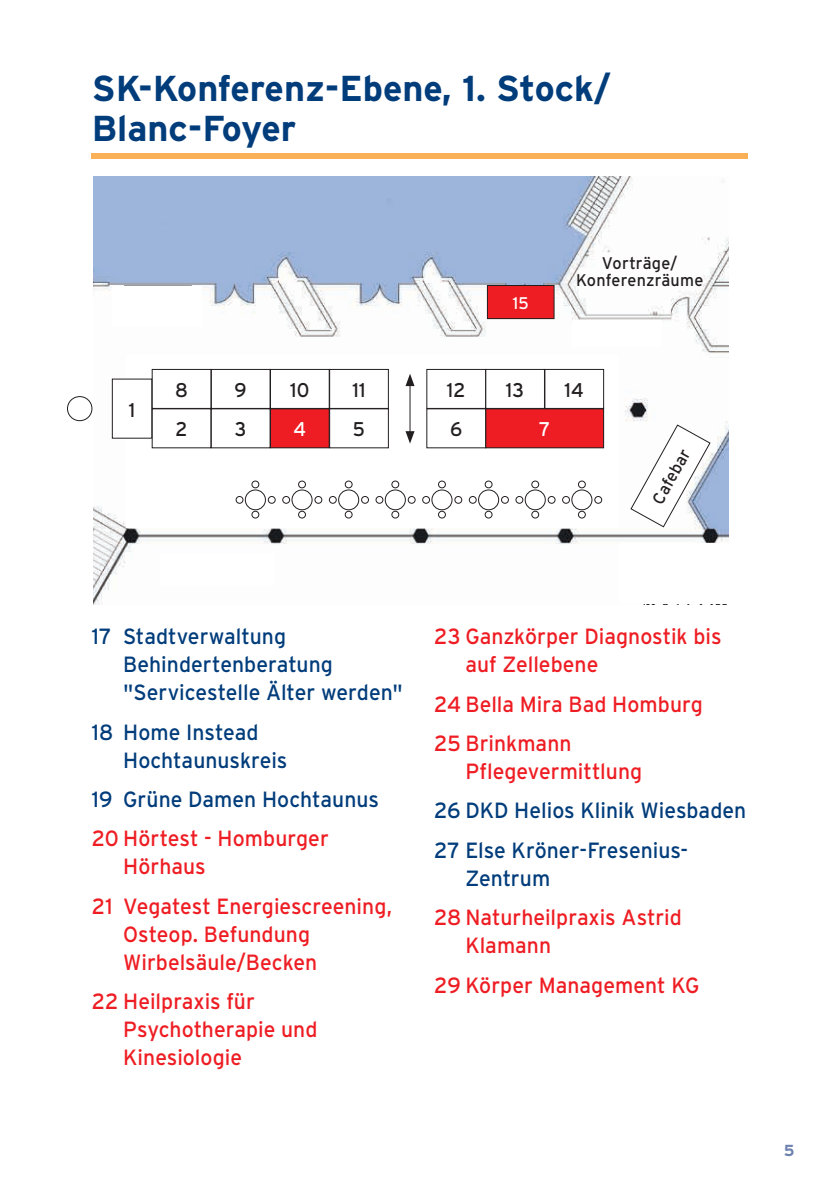
<style>
.page{position:relative;width:840px;height:1191px;background:#fff}
.page>*{position:absolute;margin:0;border:0;box-sizing:border-box;transform-origin:0 0}
.t1{font:700 36px/40px "Interstate";color:#013c7b}
.t2{font:22px/28px "Interstate";color:#ee1d23;scale:.96 1}
.t3{font:22px/28px "Interstate";color:#013c7b;scale:.96 1}
.t4{font:19.8px "Interstate";letter-spacing:.005em;color:#231f20;scale:.96 1}
.t5{font:19.8px "Interstate";color:#fff;scale:.96 1}
.t6{font:16.8px/17.2px "Interstate";letter-spacing:.01em;color:#231f20;text-align:center;scale:.96 1}
.t7{font:16.8px "Interstate";color:#fff;scale:.96 1}
.t8{font:700 16px "Interstate";color:#6f83b0}
.t9{font:700 11.8px "Arial";color:#231f20}
.t10{font:700 8.4px "Arial";color:#231f20}
.t11{font:7.2px "Arial";color:#231f20}
</style>
<div class="page">
<img style="left:93px;top:176px;width:635px;height:428px">
<div style="left:160px;top:553px;width:114px;height:32px;background:#fff"></div>
<div style="left:618px;top:543px;width:110px;height:61px;background:#fff"></div>
<div style="left:126px;top:355px;width:491px;height:173px;background:#fff"></div>
<div style="left:572px;top:320px;width:89px;height:27px;background:#fff"></div>
<div style="left:112px;top:286px;width:89px;height:40px;background:#fff"></div>
<div style="left:485px;top:409px;width:118px;height:39px;background:#ee1d23"></div>
<div style="left:485px;top:408px;width:118px;height:40px;border:1px solid #231f20"></div>
<div style="left:426px;top:408px;width:59px;height:40px;border:1px solid #231f20"></div>
<div style="left:544px;top:369px;width:59px;height:39px;border:1px solid #231f20"></div>
<div style="left:485px;top:369px;width:59px;height:39px;border:1px solid #231f20"></div>
<div style="left:426px;top:369px;width:59px;height:39px;border:1px solid #231f20"></div>
<div style="left:329px;top:369px;width:59px;height:39px;border:1px solid #231f20"></div>
<div style="left:270px;top:369px;width:59px;height:39px;border:1px solid #231f20"></div>
<div style="left:211px;top:369px;width:59px;height:39px;border:1px solid #231f20"></div>
<div style="left:152px;top:369px;width:59px;height:39px;border:1px solid #231f20"></div>
<div style="left:152px;top:408px;width:59px;height:40px;border:1px solid #231f20"></div>
<div style="left:211px;top:408px;width:59px;height:40px;border:1px solid #231f20"></div>
<div style="left:270px;top:409px;width:59px;height:39px;background:#ee1d23"></div>
<div style="left:270px;top:408px;width:59px;height:40px;border:1px solid #231f20"></div>
<div style="left:329px;top:408px;width:59px;height:40px;border:1px solid #231f20"></div>
<div style="left:112px;top:379px;width:40px;height:59px;background:#fff"></div>
<div style="left:112px;top:379px;width:40px;height:59px;border:1px solid #231f20"></div>
<div style="left:487px;top:285px;width:66px;height:33px;background:#ee1d23"></div>
<div style="left:487px;top:285px;width:67px;height:34px;border:1px solid #231f20"></div>
<hr style="left:409px;top:383px;width:1px;height:51px;background:#231f20">
<svg style="left:405px;top:374px;width:9px;height:12px"></svg>
<svg style="left:405px;top:431px;width:9px;height:12px"></svg>
<div style="left:67px;top:396px;width:25px;height:25px;border:1px solid #231f20;border-radius:50%"></div>
<div style="left:571px;top:490px;width:20px;height:20px;border:1px solid #231f20;border-radius:50%"></div>
<div style="left:578px;top:481px;width:7px;height:7px;border:1px solid #231f20;border-radius:50%"></div>
<div style="left:578px;top:511px;width:7px;height:7px;border:1px solid #231f20;border-radius:50%"></div>
<div style="left:594px;top:496px;width:7px;height:7px;border:1px solid #231f20;border-radius:50%"></div>
<div style="left:562px;top:496px;width:7px;height:7px;border:1px solid #231f20;border-radius:50%"></div>
<div style="left:524px;top:490px;width:21px;height:20px;border:1px solid #231f20;border-radius:50%"></div>
<div style="left:531px;top:481px;width:7px;height:7px;border:1px solid #231f20;border-radius:50%"></div>
<div style="left:531px;top:511px;width:7px;height:7px;border:1px solid #231f20;border-radius:50%"></div>
<div style="left:547px;top:496px;width:8px;height:7px;border:1px solid #231f20;border-radius:50%"></div>
<div style="left:515px;top:496px;width:7px;height:7px;border:1px solid #231f20;border-radius:50%"></div>
<div style="left:478px;top:490px;width:20px;height:20px;border:1px solid #231f20;border-radius:50%"></div>
<div style="left:484px;top:481px;width:8px;height:7px;border:1px solid #231f20;border-radius:50%"></div>
<div style="left:484px;top:511px;width:8px;height:7px;border:1px solid #231f20;border-radius:50%"></div>
<div style="left:501px;top:496px;width:7px;height:7px;border:1px solid #231f20;border-radius:50%"></div>
<div style="left:469px;top:496px;width:7px;height:7px;border:1px solid #231f20;border-radius:50%"></div>
<div style="left:431px;top:490px;width:21px;height:20px;border:1px solid #231f20;border-radius:50%"></div>
<div style="left:438px;top:481px;width:7px;height:7px;border:1px solid #231f20;border-radius:50%"></div>
<div style="left:438px;top:511px;width:7px;height:7px;border:1px solid #231f20;border-radius:50%"></div>
<div style="left:454px;top:496px;width:7px;height:7px;border:1px solid #231f20;border-radius:50%"></div>
<div style="left:422px;top:496px;width:7px;height:7px;border:1px solid #231f20;border-radius:50%"></div>
<div style="left:385px;top:490px;width:20px;height:20px;border:1px solid #231f20;border-radius:50%"></div>
<div style="left:391px;top:481px;width:8px;height:7px;border:1px solid #231f20;border-radius:50%"></div>
<div style="left:391px;top:511px;width:8px;height:7px;border:1px solid #231f20;border-radius:50%"></div>
<div style="left:408px;top:496px;width:7px;height:7px;border:1px solid #231f20;border-radius:50%"></div>
<div style="left:375px;top:496px;width:8px;height:7px;border:1px solid #231f20;border-radius:50%"></div>
<div style="left:338px;top:490px;width:21px;height:20px;border:1px solid #231f20;border-radius:50%"></div>
<div style="left:345px;top:481px;width:7px;height:7px;border:1px solid #231f20;border-radius:50%"></div>
<div style="left:345px;top:511px;width:7px;height:7px;border:1px solid #231f20;border-radius:50%"></div>
<div style="left:361px;top:496px;width:7px;height:7px;border:1px solid #231f20;border-radius:50%"></div>
<div style="left:329px;top:496px;width:7px;height:7px;border:1px solid #231f20;border-radius:50%"></div>
<div style="left:291px;top:490px;width:21px;height:20px;border:1px solid #231f20;border-radius:50%"></div>
<div style="left:298px;top:481px;width:7px;height:7px;border:1px solid #231f20;border-radius:50%"></div>
<div style="left:298px;top:511px;width:7px;height:7px;border:1px solid #231f20;border-radius:50%"></div>
<div style="left:314px;top:496px;width:8px;height:7px;border:1px solid #231f20;border-radius:50%"></div>
<div style="left:282px;top:496px;width:7px;height:7px;border:1px solid #231f20;border-radius:50%"></div>
<div style="left:245px;top:490px;width:20px;height:20px;border:1px solid #231f20;border-radius:50%"></div>
<div style="left:251px;top:481px;width:8px;height:7px;border:1px solid #231f20;border-radius:50%"></div>
<div style="left:251px;top:511px;width:8px;height:7px;border:1px solid #231f20;border-radius:50%"></div>
<div style="left:268px;top:496px;width:7px;height:7px;border:1px solid #231f20;border-radius:50%"></div>
<div style="left:236px;top:496px;width:7px;height:7px;border:1px solid #231f20;border-radius:50%"></div>
<svg style="left:630px;top:424px;width:80px;height:103px"></svg>
<div style="left:92px;top:153px;width:655px;height:6px;background:#fab056"></div>
<h1 class="t1" style="left:92px;top:68px;width:520px">SK-Konferenz-Ebene, 1. Stock/<br>Blanc-Foyer</h1>
<p class="t4" style="left:129px;top:398px;width:8px">1</p>
<p class="t7" style="left:512px;top:293px;width:18px">15</p>
<p class="t6" style="left:575px;top:254px;width:134px">Vorträge/<br>Konferenzräume</p>
<p class="t4" style="left:175px;top:379px;width:15px">8</p>
<p class="t4" style="left:234px;top:379px;width:14px">9</p>
<p class="t4" style="left:290px;top:379px;width:22px">10</p>
<p class="t4" style="left:352px;top:379px;width:15px">11</p>
<p class="t4" style="left:446px;top:379px;width:21px">12</p>
<p class="t4" style="left:505px;top:379px;width:21px">13</p>
<p class="t4" style="left:564px;top:379px;width:22px">14</p>
<p class="t4" style="left:175px;top:418px;width:14px">2</p>
<p class="t4" style="left:235px;top:418px;width:14px">3</p>
<p class="t5" style="left:293px;top:418px;width:15px">4</p>
<p class="t4" style="left:353px;top:418px;width:14px">5</p>
<p class="t10" style="left:172px;top:389px;width:11px">16</p>
<p class="t10" style="left:518px;top:389px;width:11px">22</p>
<p class="t11" style="left:171px;top:425px;width:13px">3x2</p>
<p class="t4" style="left:450px;top:418px;width:14px">6</p>
<p class="t5" style="left:538px;top:418px;width:13px">7</p>
<p class="t6" style="left:648px;top:498px;width:64px;rotate:-61deg">Cafebar</p>
<p class="t11" style="left:652px;top:492px;width:32px;rotate:-60deg">Kaffeebar</p>
<p class="t9" style="left:645px;top:601px;width:84px">Maßstab 1:100</p>
<p class="t3" style="left:123px;top:622px;width:293px;text-indent:-31px">17 Stadtverwaltung<br>Behindertenberatung "Servicestelle Älter werden"</p>
<p class="t3" style="left:123px;top:718px;width:173px;text-indent:-31px">18 Home Instead<br>Hochtaunuskreis</p>
<p class="t3" style="left:92px;top:785px;width:300px">19 Grüne Damen Hochtaunus</p>
<p class="t2" style="left:123px;top:824px;width:216px;text-indent:-31px">20 Hörtest - Homburger<br>Hörhaus</p>
<p class="t2" style="left:123px;top:892px;width:281px;text-indent:-31px">21 Vegatest Energiescreening,<br>Osteop. Befundung<br>Wirbelsäule/Becken</p>
<p class="t2" style="left:123px;top:987px;width:204px;text-indent:-31px">22 Heilpraxis für<br>Psychotherapie und<br>Kinesiologie</p>
<p class="t2" style="left:465px;top:622px;width:268px;text-indent:-31px">23 Ganzkörper Diagnostik bis auf Zellebene</p>
<p class="t2" style="left:434px;top:684px;width:281px;line-height:39.4px">24 Bella Mira Bad Homburg<br>25 Brinkmann</p>
<p class="t2" style="left:465px;top:757px;width:186px">Pflegevermittlung</p>
<p class="t3" style="left:434px;top:791px;width:326px;line-height:39.4px">26 DKD Helios Klinik Wiesbaden<br>27 Else Kröner-Fresenius-</p>
<p class="t3" style="left:465px;top:864px;width:90px">Zentrum</p>
<p class="t2" style="left:465px;top:903px;width:227px;text-indent:-31px">28 Naturheilpraxis Astrid<br>Klamann</p>
<p class="t2" style="left:434px;top:970px;width:277px">29 Körper Management KG</p>
<p class="t8" style="left:783px;top:1141px;width:12px">5</p>
</div>
